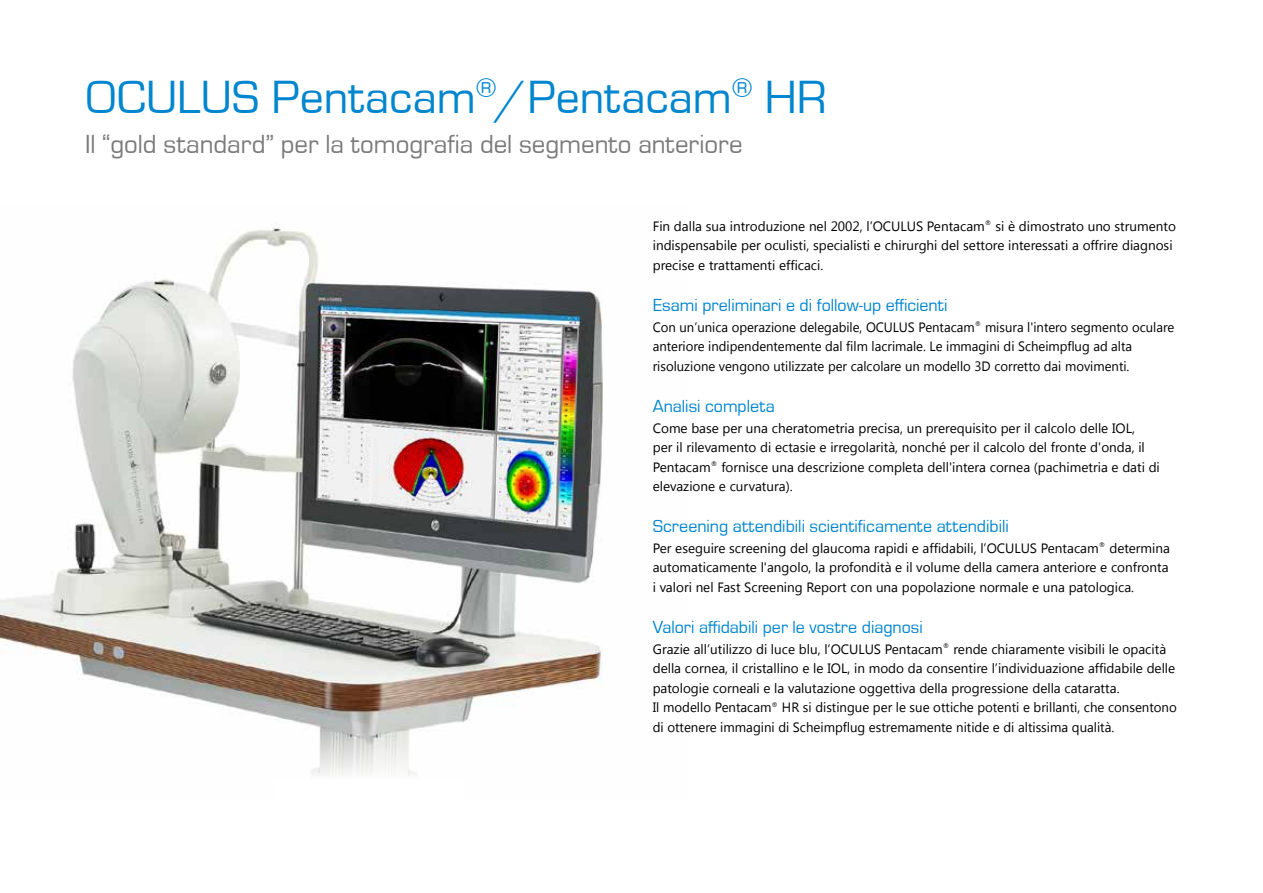
<style>
.page{position:relative;width:1263px;height:893px;background:#fff}
.page>*{position:absolute;margin:0;border:0;box-sizing:border-box;transform-origin:0 0}
.t1{font:48px "Eurostile";color:#0086ce}
.t2{font:27px "Eurostile";color:#7c7b7b}
.t3{font:18px "Eurostile";color:#0086ce}
.t4{font:13.5px/19.5px "Segoe UI";color:#000}
</style>
<div class="page">
<img style="left:0;top:227px;width:603px;height:498px">
<svg style="left:311px;top:725px;width:125px;height:51px"></svg>
<h1 class="t1" style="left:85px;top:64px;width:743px">OCULUS Pentacam<sup>®</sup>/Pentacam<sup>®</sup> HR</h1>
<h2 class="t2" style="left:85px;top:126px;width:659px">Il “gold standard” per la tomografia del segmento anteriore</h2>
<p class="t4" style="left:653px;top:216px;width:525px">Fin dalla sua introduzione nel 2002, l’OCULUS Pentacam<sup>®</sup> si è dimostrato uno strumento indispensabile per oculisti, specialisti e chirurghi del settore interessati a offrire diagnosi precise e trattamenti efficaci.</p>
<h3 class="t3" style="left:653px;top:293px;width:296px">Esami preliminari e di follow-up efficienti</h3>
<p class="t4" style="left:653px;top:317px;width:523px">Con un’unica operazione delegabile, OCULUS Pentacam<sup>®</sup> misura l'intero segmento oculare anteriore indipendentemente dal film lacrimale. Le immagini di Scheimpflug ad alta risoluzione vengono utilizzate per calcolare un modello 3D corretto dai movimenti.</p>
<h3 class="t3" style="left:653px;top:394px;width:123px">Analisi completa</h3>
<p class="t4" style="left:653px;top:417px;width:509px">Come base per una cheratometria precisa, un prerequisito per il calcolo delle IOL,<br>per il rilevamento di ectasie e irregolarità, nonché per il calcolo del fronte d'onda, il Pentacam<sup>®</sup> fornisce una descrizione completa dell'intera cornea (pachimetria e dati di elevazione e curvatura).</p>
<h3 class="t3" style="left:653px;top:514px;width:358px">Screening attendibili scientificamente attendibili</h3>
<p class="t4" style="left:653px;top:538px;width:519px;text-align:justify">Per eseguire screening del glaucoma rapidi e affidabili, l’OCULUS Pentacam<sup>®</sup> determina automaticamente l'angolo, la profondità e il volume della camera anteriore e confronta i valori nel Fast Screening Report con una popolazione normale e una patologica.</p>
<h3 class="t3" style="left:653px;top:615px;width:271px">Valori affidabili per le vostre diagnosi</h3>
<p class="t4" style="left:653px;top:639px;width:526px">Grazie all’utilizzo di luce blu, l’OCULUS Pentacam<sup>®</sup> rende chiaramente visibili le opacità della cornea, il cristallino e le IOL, in modo da consentire l’individuazione affidabile delle patologie corneali e la valutazione oggettiva della progressione della cataratta.<br>Il modello Pentacam<sup>®</sup> HR si distingue per le sue ottiche potenti e brillanti, che consentono di ottenere immagini di Scheimpflug estremamente nitide e di altissima qualità.</p>
</div>
